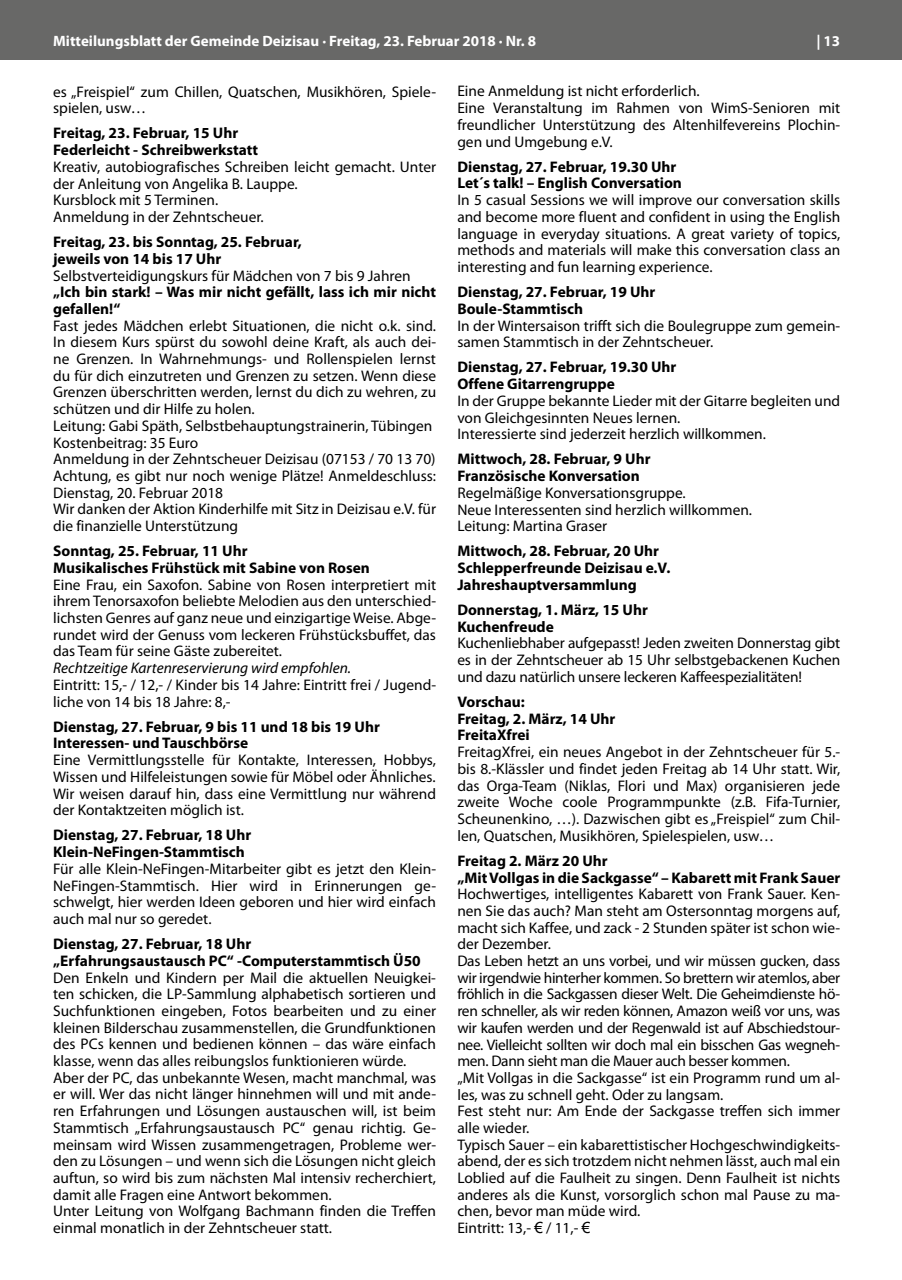
<style>
.page{position:relative;width:902px;height:1280px;background:#fff}
.page>*{position:absolute;margin:0;border:0;box-sizing:border-box;transform-origin:0 0}
.t1{font:15.3px/16.6px "Myriad Pro";color:#000}
.t2{font:700 15.3px/16.6px "Myriad Pro";color:#000}
.t3{font:italic 15.3px "Myriad Pro";color:#000}
.t4{font:700 15px "Myriad Pro";color:#fff}
.s1{font-family:"Arial"}
</style>
<div class="page">
<div style="left:0;top:0;width:901px;height:60px;background:#686867"></div>
<p class="t4" style="left:53px;top:31px;width:484px">Mitteilungsblatt der Gemeinde Deizisau · Freitag, 23. Februar 2018 · Nr. 8</p>
<p class="t4" style="left:816px;top:31px;width:25px">| 13</p>
<p class="t1" style="left:53px;top:83px;width:384px">es „Freispiel“ zum Chillen, Quatschen, Musikhören, Spiele&shy;spielen, usw…</p>
<p class="t2" style="left:53px;top:124px;width:206px">Freitag, 23. Februar, 15 Uhr<br>Federleicht - Schreibwerkstatt</p>
<p class="t1" style="left:53px;top:158px;width:384px">Kreativ, autobiografisches Schreiben leicht gemacht. Unter der Anleitung von Angelika B. Lauppe.<br>Kursblock mit 5 Terminen.<br>Anmeldung in der Zehntscheuer.</p>
<p class="t2" style="left:53px;top:233px;width:250px">Freitag, 23. bis Sonntag, 25. Februar, jeweils von 14 bis 17 Uhr</p>
<p class="t1" style="left:53px;top:267px;width:359px">Selbstverteidigungskurs für Mädchen von 7 bis 9 Jahren</p>
<p class="t2" style="left:53px;top:283px;width:384px">„Ich bin stark! – Was mir nicht gefällt, lass ich mir nicht gefallen!“</p>
<p class="t1" style="left:53px;top:317px;width:384px">Fast jedes Mädchen erlebt Situationen, die nicht o.k. sind.<br>In diesem Kurs spürst du sowohl deine Kraft, als auch dei&shy;ne Grenzen. In Wahrnehmungs- und Rollenspielen lernst du für dich einzutreten und Grenzen zu setzen. Wenn diese Grenzen überschritten werden, lernst du dich zu wehren, zu schützen und dir Hilfe zu holen.<br>Leitung: Gabi Späth, Selbstbehauptungstrainerin, Tübingen Kostenbeitrag: 35 Euro<br>Anmeldung in der Zehntscheuer Deizisau (07153 / 70 13 70)<br>Achtung, es gibt nur noch wenige Plätze! Anmeldeschluss:<br>Dienstag, 20. Februar 2018<br>Wir danken der Aktion Kinderhilfe mit Sitz in Deizisau e.V. für die finanzielle Unterstützung</p>
<p class="t2" style="left:53px;top:542px;width:318px">Sonntag, 25. Februar, 11 Uhr<br>Musikalisches Frühstück mit Sabine von Rosen</p>
<p class="t1" style="left:53px;top:576px;width:384px;text-align:justify">Eine Frau, ein Saxofon. Sabine von Rosen interpretiert mit ihrem Tenorsaxofon beliebte Melodien aus den unterschied&shy;lichsten Genres auf ganz neue und einzigartige Weise. Abge&shy;rundet wird der Genuss vom leckeren Frühstücksbuffet, das das Team für seine Gäste zubereitet.</p>
<p class="t3" style="left:53px;top:659px;width:299px">Rechtzeitige Kartenreservierung wird empfohlen.</p>
<p class="t1" style="left:53px;top:676px;width:384px">Eintritt: 15,- / 12,- / Kinder bis 14 Jahre: Eintritt frei / Jugend&shy;liche von 14 bis 18 Jahre: 8,-</p>
<p class="t2" style="left:53px;top:718px;width:328px">Dienstag, 27. Februar, 9 bis 11 und 18 bis 19 Uhr<br>Interessen- und Tauschbörse</p>
<p class="t1" style="left:53px;top:751px;width:384px;text-align:justify">Eine Vermittlungsstelle für Kontakte, Interessen, Hobbys, Wissen und Hilfeleistungen sowie für Möbel oder Ähnliches.<br>Wir weisen darauf hin, dass eine Vermittlung nur während der Kontaktzeiten möglich ist.</p>
<p class="t2" style="left:53px;top:826px;width:199px">Dienstag, 27. Februar, 18 Uhr<br>Klein-NeFingen-Stammtisch</p>
<p class="t1" style="left:53px;top:860px;width:384px;text-align:justify">Für alle Klein-NeFingen-Mitarbeiter gibt es jetzt den Klein-NeFingen-Stammtisch. Hier wird in Erinnerungen ge&shy;schwelgt, hier werden Ideen geboren und hier wird einfach auch mal nur so geredet.</p>
<p class="t2" style="left:53px;top:935px;width:369px">Dienstag, 27. Februar, 18 Uhr<br>„Erfahrungsaustausch PC“ -Computerstammtisch Ü50</p>
<p class="t1" style="left:53px;top:969px;width:384px">Den Enkeln und Kindern per Mail die aktuellen Neuigkei&shy;ten schicken, die LP-Sammlung alphabetisch sortieren und Suchfunktionen eingeben, Fotos bearbeiten und zu einer kleinen Bilderschau zusammenstellen, die Grundfunktionen des PCs kennen und bedienen können – das wäre einfach klasse, wenn das alles reibungslos funktionieren würde.<br>Aber der PC, das unbekannte Wesen, macht manchmal, was er will. Wer das nicht länger hinnehmen will und mit ande&shy;ren Erfahrungen und Lösungen austauschen will, ist beim Stammtisch „Erfahrungsaustausch PC“ genau richtig. Ge&shy;meinsam wird Wissen zusammengetragen, Probleme wer&shy;den zu Lösungen – und wenn sich die Lösungen nicht gleich auftun, so wird bis zum nächsten Mal intensiv recherchiert, damit alle Fragen eine Antwort bekommen.<br>Unter Leitung von Wolfgang Bachmann finden die Treffen einmal monatlich in der Zehntscheuer statt.</p>
<p class="t1" style="left:457px;top:83px;width:384px">Eine Anmeldung ist nicht erforderlich.<br>Eine Veranstaltung im Rahmen von WimS-Senioren mit freundlicher Unterstützung des Altenhilfevereins Plochin&shy;gen und Umgebung e.V.</p>
<p class="t2" style="left:457px;top:158px;width:226px">Dienstag, 27. Februar, 19.30 Uhr<br>Let´s talk! – English Conversation</p>
<p class="t1" style="left:457px;top:191px;width:384px;text-align:justify">In 5 casual Sessions we will improve our conversation skills and become more fluent and confident in using the English language in everyday situations. A great variety of topics, methods and materials will make this conversation class an interesting and fun learning experience.</p>
<p class="t2" style="left:457px;top:283px;width:199px">Dienstag, 27. Februar, 19 Uhr<br>Boule-Stammtisch</p>
<p class="t1" style="left:457px;top:317px;width:384px">In der Wintersaison trifft sich die Boulegruppe zum gemein&shy;samen Stammtisch in der Zehntscheuer.</p>
<p class="t2" style="left:457px;top:358px;width:220px">Dienstag, 27. Februar, 19.30 Uhr<br>Offene Gitarrengruppe</p>
<p class="t1" style="left:457px;top:392px;width:384px">In der Gruppe bekannte Lieder mit der Gitarre begleiten und von Gleichgesinnten Neues lernen.<br>Interessierte sind jederzeit herzlich willkommen.</p>
<p class="t2" style="left:457px;top:450px;width:195px">Mittwoch, 28. Februar, 9 Uhr<br>Französische Konversation</p>
<p class="t1" style="left:457px;top:484px;width:296px">Regelmäßige Konversationsgruppe.<br>Neue Interessenten sind herzlich willkommen.<br>Leitung: Martina Graser</p>
<p class="t2" style="left:457px;top:542px;width:214px">Mittwoch, 28. Februar, 20 Uhr<br>Schlepperfreunde Deizisau e.V.<br>Jahreshauptversammlung</p>
<p class="t2" style="left:457px;top:601px;width:192px">Donnerstag, 1. März, 15 Uhr<br>Kuchenfreude</p>
<p class="t1" style="left:457px;top:635px;width:384px;text-align:justify">Kuchenliebhaber aufgepasst! Jeden zweiten Donnerstag gibt es in der Zehntscheuer ab 15 Uhr selbstgebackenen Kuchen und dazu natürlich unsere leckeren Kaffeespezialitäten!</p>
<p class="t2" style="left:457px;top:693px;width:160px">Vorschau:<br>Freitag, 2. März, 14 Uhr<br>FreitaXfrei</p>
<p class="t1" style="left:457px;top:743px;width:384px;text-align:justify">FreitagXfrei, ein neues Angebot in der Zehntscheuer für 5.- bis 8.-Klässler und findet jeden Freitag ab 14 Uhr statt. Wir, das Orga-Team (Niklas, Flori und Max) organisieren jede zweite Woche coole Programmpunkte (z.B. Fifa-Turnier, Scheunenkino, …). Dazwischen gibt es „Freispiel“ zum Chil&shy;len, Quatschen, Musikhören, Spielespielen, usw…</p>
<p class="t2" style="left:457px;top:852px;width:384px">Freitag 2. März 20 Uhr<br>„Mit Vollgas in die Sackgasse“ – Kabarett mit Frank Sauer</p>
<p class="t1" style="left:457px;top:885px;width:384px">Hochwertiges, intelligentes Kabarett von Frank Sauer. Ken&shy;nen Sie das auch? Man steht am Ostersonntag morgens auf, macht sich Kaffee, und zack - 2 Stunden später ist schon wie&shy;der Dezember.<br>Das Leben hetzt an uns vorbei, und wir müssen gucken, dass wir irgendwie hinterher kommen. So brettern wir atemlos, aber fröhlich in die Sackgassen dieser Welt. Die Geheimdienste hö&shy;ren schneller, als wir reden können, Amazon weiß vor uns, was wir kaufen werden und der Regenwald ist auf Abschiedstour&shy;nee. Vielleicht sollten wir doch mal ein bisschen Gas wegneh&shy;men. Dann sieht man die Mauer auch besser kommen.<br>„Mit Vollgas in die Sackgasse“ ist ein Programm rund um al&shy;les, was zu schnell geht. Oder zu langsam.<br>Fest steht nur: Am Ende der Sackgasse treffen sich immer alle wieder.<br>Typisch Sauer – ein kabarettistischer Hochgeschwindigkeits&shy;abend, der es sich trotzdem nicht nehmen lässt, auch mal ein Loblied auf die Faulheit zu singen. Denn Faulheit ist nichts anderes als die Kunst, vorsorglich schon mal Pause zu ma&shy;chen, bevor man müde wird.<br>Eintritt: 13,- <span class="s1">€</span> / 11,- <span class="s1">€</span></p>
</div>
